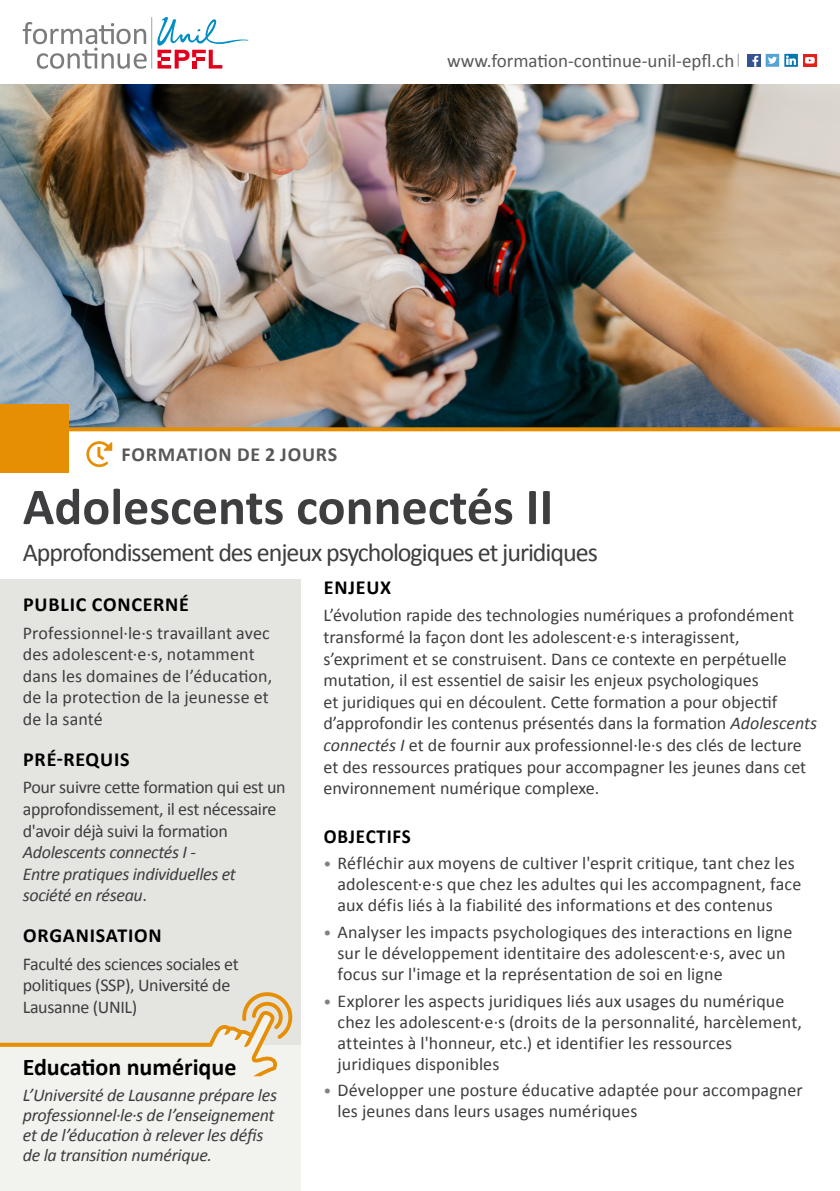
<style>
.page{position:relative;width:840px;height:1191px;background:#fff}
.page>*{position:absolute;margin:0;border:0;box-sizing:border-box;transform-origin:0 0}
.t1{font:700 52px "Calibri";color:#3e3d40}
.t2{font:26px "Calibri";letter-spacing:-.04em;color:#3e3d40}
.t3{font:700 24px "Calibri";color:#000}
.t4{font:700 20px "Calibri";letter-spacing:.04em;color:#000}
.t5{font:700 20px "Calibri";letter-spacing:.04em;color:#58585a}
.t6{font:700 20px "Calibri";letter-spacing:.04em;color:#000;scale:.95 1}
.t7{font:19px "Calibri";color:#58585a}
.t8{font:18px/21.6px "Calibri";color:#3e3d40}
.t9{font:italic 18px/20px "Calibri";letter-spacing:-.02em;color:#3e3d40}
.t10{font:18px/21.6px "Calibri";letter-spacing:-.02em;color:#3e3d40}
.s1{font-style:normal}
.s2{font-style:italic}
.s3{font-size:16px;color:#808183}
</style>
<div class="page">
<div style="left:0;top:579px;width:300px;height:466px;background:#e4e5e0"></div>
<div style="left:0;top:1045px;width:300px;height:146px;background:#f2f2ef"></div>
<hr style="left:151px;top:17px;width:1px;height:52px;background:#b1b3b4">
<svg style="left:23px;top:22px;width:124px;height:47px"></svg>
<svg style="left:157px;top:17px;width:91px;height:52px"></svg>
<div style="left:746px;top:54px;width:14px;height:13px;background:#355390"></div>
<svg style="left:752px;top:56px;width:6px;height:11px"></svg>
<div style="left:765px;top:54px;width:13px;height:13px;background:#57a3d5"></div>
<svg style="left:768px;top:57px;width:11px;height:7px"></svg>
<svg style="left:783px;top:54px;width:14px;height:13px"></svg>
<svg style="left:785px;top:56px;width:10px;height:9px"></svg>
<svg style="left:737px;top:54px;width:1px;height:13px"></svg>
<div style="left:802px;top:54px;width:14px;height:13px;background:#e32119"></div>
<svg style="left:805px;top:57px;width:9px;height:7px"></svg>
<img style="left:0;top:84px;width:839px;height:343px">
<div style="left:0;top:404px;width:68px;height:68px;background:#e68f04"></div>
<svg style="left:68px;top:427px;width:771px;height:4px;background:#d98a0b"></svg>
<svg style="left:86px;top:441px;width:26px;height:26px"></svg>
<svg style="left:0;top:992px;width:293px;height:84px"></svg>
<p class="t7" style="left:447px;top:47px;width:288px">www.formation-continue-unil-epfl.ch</p>
<p class="t5" style="left:122px;top:440px;width:217px">FORMATION DE 2 JOURS</p>
<h1 class="t1" style="left:23px;top:470px;width:531px">Adolescents connectés II</h1>
<h2 class="t2" style="left:23px;top:534px;width:576px">Approfondissement des enjeux psychologiques et juridiques</h2>
<p class="t4" style="left:23px;top:590px;width:167px">PUBLIC CONCERNÉ</p>
<p class="t8" style="left:23px;top:621px;width:251px">Professionnel·le·s travaillant avec des adolescent·e·s, notamment dans les domaines de l’éducation, de la protection de la jeunesse et de la santé</p>
<p class="t4" style="left:23px;top:745px;width:108px">PRÉ-REQUIS</p>
<p class="t10" style="left:23px;top:776px;width:264px">Pour suivre cette formation qui est un approfondissement, il est nécessaire d'avoir déjà suivi la formation</p>
<p class="t9" style="left:23px;top:840px;width:214px;line-height:21.6px">Adolescents connectés I -<br>Entre pratiques individuelles et société en réseau<span class="s1">.</span></p>
<p class="t4" style="left:23px;top:921px;width:140px">ORGANISATION</p>
<p class="t10" style="left:23px;top:952px;width:217px">Faculté des sciences sociales et politiques (SSP), Université de<br>Lausanne (UNIL)</p>
<h3 class="t3" style="left:23px;top:1050px;width:215px">Education numérique</h3>
<p class="t9" style="left:23px;top:1084px;width:256px">L’Université de Lausanne prépare les professionnel·le·s de l’enseignement et de l’éducation à relever les défis de la transition numérique.</p>
<p class="t4" style="left:324px;top:573px;width:69px">ENJEUX</p>
<p class="t8" style="left:323px;top:604px;width:495px">L’évolution rapide des technologies numériques a profondément transformé la façon dont les adolescent·e·s interagissent, s’expriment et se construisent. Dans ce contexte en perpétuelle mutation, il est essentiel de saisir les enjeux psychologiques<br>et juridiques qui en découlent. Cette formation a pour objectif d’approfondir les contenus présentés dans la formation <span class="s2">Adolescents connectés I</span> et de fournir aux professionnel·le·s des clés de lecture et des ressources pratiques pour accompagner les jeunes dans cet environnement numérique complexe.</p>
<p class="t6" style="left:324px;top:821px;width:93px">OBJECTIFS</p>
<p class="t8" style="left:337px;top:852px;width:465px;line-height:21px;text-indent:-14px"><span class="s3">•</span> Réfléchir aux moyens de cultiver l'esprit critique, tant chez les adolescent·e·s que chez les adultes qui les accompagnent, face aux défis liés à la fiabilité des informations et des contenus</p>
<p class="t8" style="left:337px;top:921px;width:456px;line-height:21px;text-indent:-14px"><span class="s3">•</span> Analyser les impacts psychologiques des interactions en ligne sur le développement identitaire des adolescent·e·s, avec un focus sur l'image et la représentation de soi en ligne</p>
<p class="t8" style="left:337px;top:989px;width:465px;line-height:21px;text-indent:-14px"><span class="s3">•</span> Explorer les aspects juridiques liés aux usages du numérique chez les adolescent·e·s (droits de la personnalité, harcèlement, atteintes à l'honneur, etc.) et identifier les ressources juridiques disponibles</p>
<p class="t8" style="left:337px;top:1079px;width:466px;line-height:21px;text-indent:-14px"><span class="s3">•</span> Développer une posture éducative adaptée pour accompagner les jeunes dans leurs usages numériques</p>
</div>
